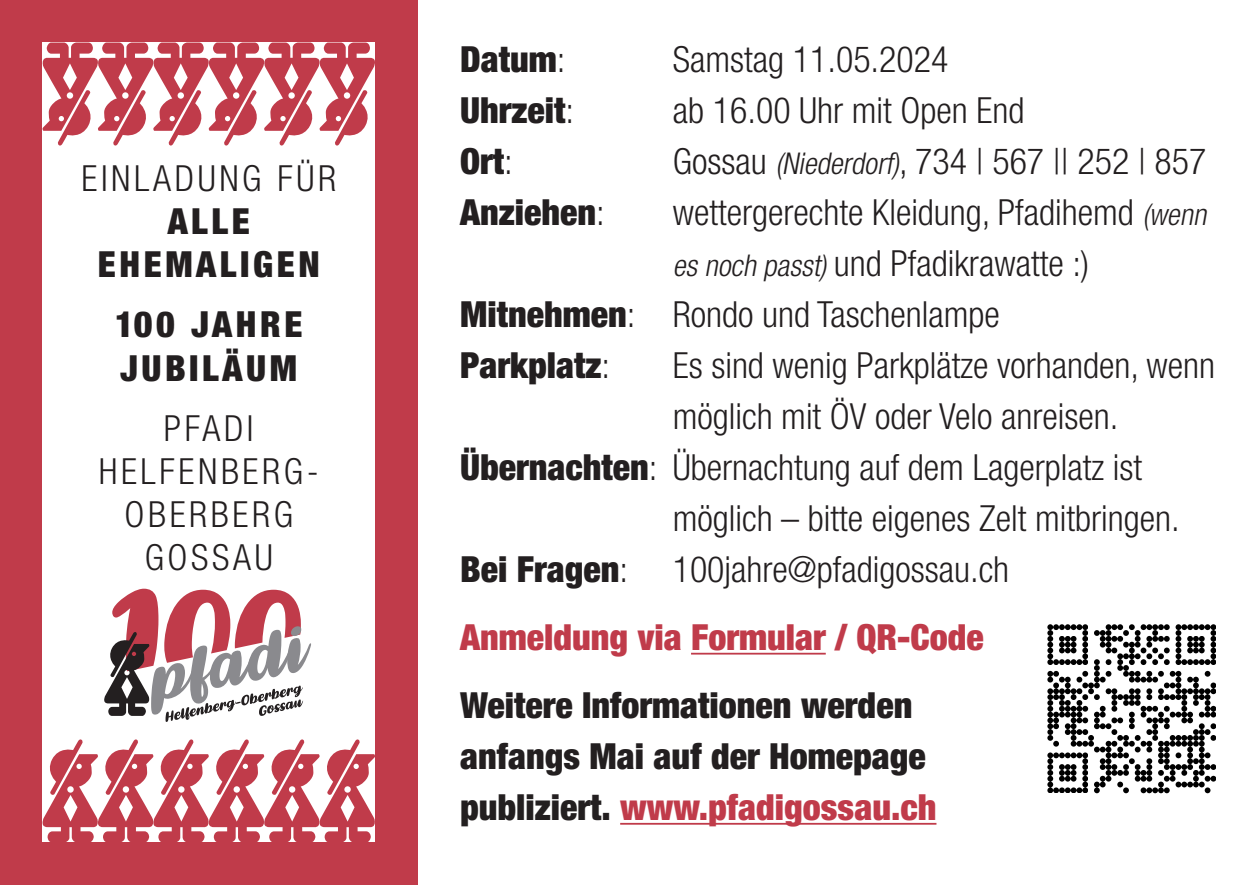
<style>
.page{position:relative;width:1259px;height:885px;background:#fff}
.page>*{position:absolute;margin:0;border:0;box-sizing:border-box;transform-origin:0 0}
.t1{font:300 condensed 36px/51px "Helvetica Neue LT";color:#231f20}
.t2{font:900 condensed 36px/51px "Helvetica Neue LT";color:#231f20}
.t3{font:900 condensed 36px/43.2px "Helvetica Neue LT";letter-spacing:.1em;color:#231f20;text-align:center}
.t4{font:300 condensed 36px/43.2px "Helvetica Neue LT";letter-spacing:.1em;color:#231f20;text-align:center}
.t5{font:900 condensed 36px "Helvetica Neue LT";color:#c03b4a}
.s1{font-weight:300}
.s2{font-style:italic;font-size:30px}
.s3{font-weight:900}
.s4{color:#c03b4a}
</style>
<div class="page">
<div style="left:0;top:0;width:417px;height:884px;background:#c03b4a"></div>
<hr style="left:691px;top:652px;width:135px;height:2px;background:#c03b4a">
<hr style="left:620px;top:822px;width:316px;height:2px;background:#c03b4a">
<div style="left:43px;top:43px;width:332px;height:799px;background:#fff"></div>
<svg style="left:104px;top:588px;width:207px;height:133px"></svg>
<svg style="left:42px;top:43px;width:333px;height:104px"></svg>
<svg style="left:42px;top:737px;width:333px;height:105px"></svg>
<svg style="left:1047px;top:625px;width:169px;height:168px"></svg>
<svg style="left:1094px;top:624px;width:75px;height:29px"></svg>
<svg style="left:1047px;top:624px;width:41px;height:41px"></svg>
<svg style="left:1175px;top:624px;width:41px;height:41px"></svg>
<svg style="left:1047px;top:752px;width:41px;height:41px"></svg>
<p class="t3" style="left:81px;top:156px;width:256px"><span class="s1">EINLADUNG FÜR<br></span>ALLE<br>EHEMALIGEN</p>
<p class="t3" style="left:115px;top:302px;width:189px;text-align:left">100 JAHRE<br>JUBILÄUM</p>
<p class="t4" style="left:99px;top:406px;width:221px">PFADI<br>HELFENBERG-<br>OBERBERG<br>GOSSAU</p>
<p class="t2" style="left:460px;top:33px;width:107px">Datum<span class="s1">:</span></p>
<p class="t1" style="left:673px;top:33px;width:277px">Samstag 11.05.2024</p>
<p class="t2" style="left:460px;top:84px;width:115px">Uhrzeit<span class="s1">:</span></p>
<p class="t1" style="left:673px;top:84px;width:353px">ab 16.00 Uhr mit Open End</p>
<p class="t2" style="left:460px;top:135px;width:54px">Ort<span class="s1">:</span></p>
<p class="t1" style="left:673px;top:135px;width:535px">Gossau <span class="s2">(Niederdorf)</span>, 734 | 567 || 252 | 857</p>
<p class="t2" style="left:460px;top:186px;width:146px">Anziehen<span class="s1">:</span></p>
<p class="t1" style="left:673px;top:186px;width:541px">wettergerechte Kleidung, Pfadihemd <span class="s2">(wenn es noch passt)</span> und Pfadikrawatte :)</p>
<p class="t1" style="left:460px;top:288px;width:541px"><span class="s3">Mitnehmen</span>: Rondo und Taschenlampe</p>
<p class="t2" style="left:460px;top:339px;width:151px">Parkplatz<span class="s1">:</span></p>
<p class="t1" style="left:673px;top:339px;width:544px">Es sind wenig Parkplätze vorhanden, wenn möglich mit ÖV oder Velo anreisen.</p>
<p class="t1" style="left:673px;top:441px;width:508px;text-indent:-213px"><span class="s3">Übernachten</span>: Übernachtung auf dem Lagerplatz ist möglich – bitte eigenes Zelt mitbringen.</p>
<p class="t1" style="left:460px;top:543px;width:551px"><span class="s3">Bei Fragen</span>: 100jahre@pfadigossau.ch</p>
<p class="t5" style="left:460px;top:615px;width:525px">Anmeldung via Formular / QR-Code</p>
<p class="t2" style="left:460px;top:679px;width:478px">Weitere Informationen werden anfangs Mai auf der Homepage publiziert. <span class="s4">www.pfadigossau.ch</span></p>
</div>
